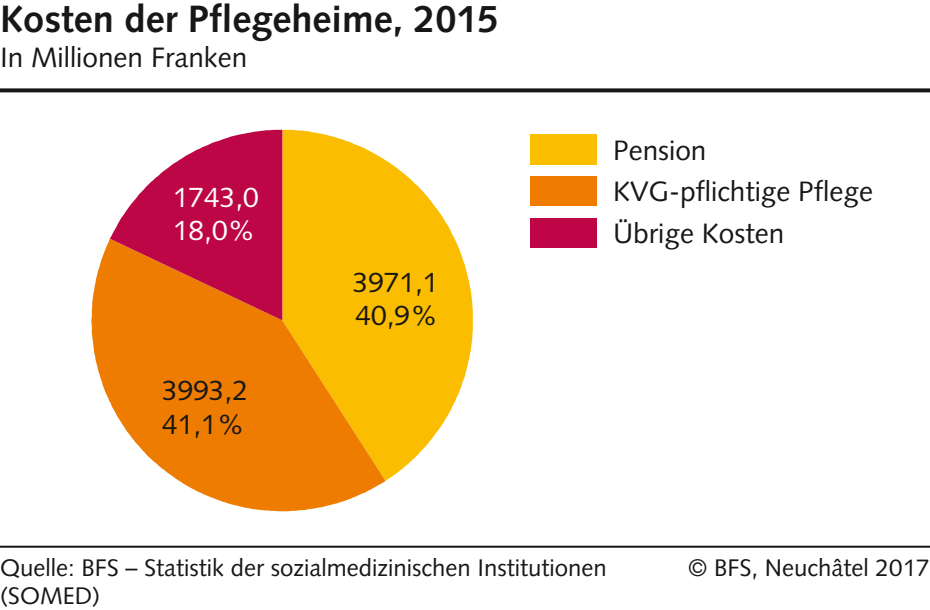
<style>
.page{position:relative;width:930px;height:610px;background:#fff}
.page>*{position:absolute;margin:0;border:0;box-sizing:border-box;transform-origin:0 0}
.t1{font:700 38px "Syntax LT Std";color:#181716}
.t2{font:28px/41.6px "Syntax LT Std";color:#181716}
.t3{font:28px/32.8px "Syntax LT Std";color:#fff}
.t4{font:24px "Syntax LT Std";color:#181716}
</style>
<div class="page">
<svg style="left:0;top:88px;width:930px;height:4px;background:#2e2d2c"></svg>
<hr style="left:0;top:545px;width:930px;height:2px;background:#181716">
<div style="left:530px;top:135px;width:66px;height:30px;background:#fcbe00"></div>
<div style="left:530px;top:176px;width:66px;height:30px;background:#ef7c00"></div>
<div style="left:530px;top:218px;width:66px;height:30px;background:#be0646"></div>
<svg style="left:282px;top:130px;width:191px;height:351px;fill:#fbbd00"></svg>
<svg style="left:91px;top:239px;width:294px;height:272px;background:#f39f24"></svg>
<svg style="left:110px;top:130px;width:172px;height:190px;fill:#bd0646"></svg>
<h1 class="t1" style="left:0;top:-3px;width:500px">Kosten der Pflegeheime, 2015</h1>
<p class="t2" style="left:0;top:37px;width:249px">In Millionen Franken</p>
<p class="t3" style="left:173px;top:181px;width:87px">1743,0<br>18,0%</p>
<p class="t2" style="left:162px;top:374px;width:87px;line-height:33.2px">3993,2<br>41,1%</p>
<p class="t2" style="left:353px;top:265px;width:87px;line-height:33.2px">3971,1<br>40,9%</p>
<p class="t2" style="left:613px;top:129px;width:261px">Pension<br>KVG-pflichtige Pflege<br>Übrige Kosten</p>
<p class="t4" style="left:0;top:553px;width:608px">Quelle: BFS – Statistik der sozialmedizinischen Institutionen</p>
<p class="t4" style="left:688px;top:553px;width:243px">© BFS, Neuchâtel 2017</p>
<p class="t4" style="left:0;top:581px;width:101px">(SOMED)</p>
</div>
